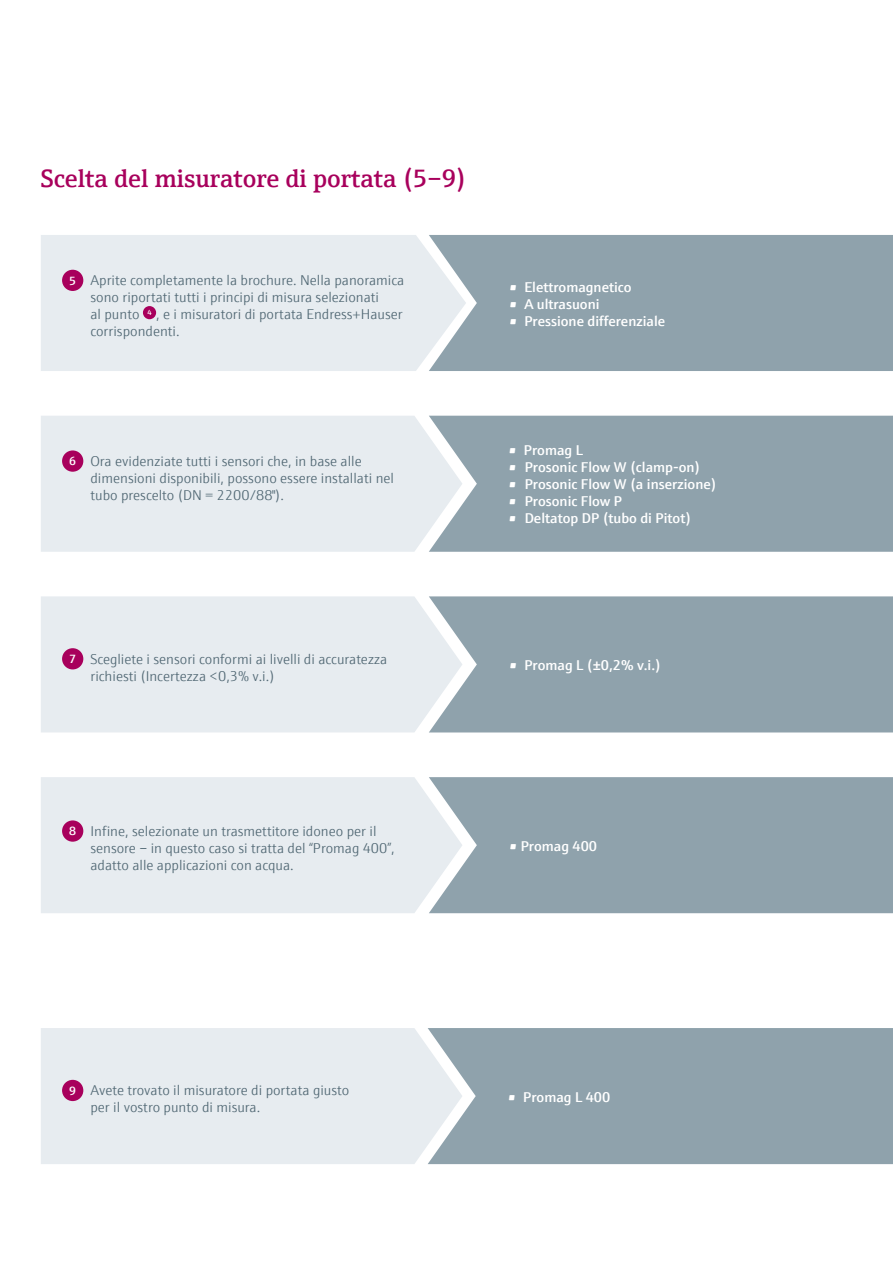
<style>
.page{position:relative;width:893px;height:1263px;background:#fff}
.page>*{position:absolute;margin:0;border:0;box-sizing:border-box;transform-origin:0 0}
.t1{font:600 25.2px "E+H Serif";color:#a8005c}
.t2{font:300 14.25px/17px "E+H Sans";color:#506773}
.t3{font:600 14.25px "E+H Sans";color:#fff}
.s1{font-weight:600;font-size:12px;color:#fff}
.s2{font-family:"E+H Serif";font-weight:400}
</style>
<div class="page">
<svg style="left:429px;top:235px;width:464px;height:678px;fill:#8fa2ac"></svg>
<div style="left:41px;top:416px;width:421px;height:136px;background:#e7ecf0"></div>
<div style="left:41px;top:235px;width:425px;height:136px;background:#e7ecf0"></div>
<div style="left:41px;top:596px;width:421px;height:136px;background:#e7ecf0"></div>
<div style="left:41px;top:777px;width:421px;height:136px;background:#e7ecf0"></div>
<div style="left:41px;top:1028px;width:387px;height:136px;background:#e7ecf0"></div>
<div style="left:428px;top:1028px;width:465px;height:136px;background:#8fa2ac"></div>
<div style="left:62px;top:270px;width:21px;height:21px;background:#a8005c;border-radius:50%"></div>
<div style="left:143px;top:306px;width:13px;height:13px;background:#a8005c;border-radius:50%"></div>
<div style="left:62px;top:1080px;width:21px;height:21px;background:#a8005c;border-radius:50%"></div>
<div style="left:62px;top:450px;width:21px;height:22px;background:#a8005c;border-radius:50%"></div>
<div style="left:62px;top:648px;width:21px;height:21px;background:#a8005c;border-radius:50%"></div>
<div style="left:62px;top:820px;width:21px;height:22px;background:#a8005c;border-radius:50%"></div>
<h1 class="t1" style="left:41px;top:159px;width:427px">Scelta del misuratore di portata (5–9)</h1>
<p class="t2" style="left:90px;top:271px;width:315px;text-indent:-21px"><span class="s1">5</span> Aprite completamente la brochure. Nella panoramica sono riportati tutti i principi di misura selezionati<br>al punto <sup>4</sup> , e i misuratori di portata Endress+Hauser corrispondenti.</p>
<p class="t2" style="left:90px;top:452px;width:305px;text-indent:-21px"><span class="s1">6</span> Ora evidenziate tutti i sensori che, in base alle dimensioni disponibili, possono essere installati nel tubo prescelto (DN = 2200/88").</p>
<p class="t3" style="left:509px;top:276px;width:124px">• Elettromagnetico</p>
<p class="t3" style="left:509px;top:293px;width:92px">• A ultrasuoni</p>
<p class="t3" style="left:509px;top:310px;width:158px">• Pressione differenziale</p>
<p class="t3" style="left:509px;top:440px;width:76px">• Promag L</p>
<p class="t3" style="left:509px;top:457px;width:193px"><span class="s2">•</span> Prosonic Flow W (clamp-on)</p>
<p class="t3" style="left:509px;top:474px;width:210px"><span class="s2">•</span> Prosonic Flow W (a inserzione)</p>
<p class="t3" style="left:509px;top:491px;width:115px"><span class="s2">•</span> Prosonic Flow P</p>
<p class="t3" style="left:509px;top:508px;width:184px"><span class="s2">•</span> Deltatop DP (tubo di Pitot)</p>
<p class="t2" style="left:90px;top:649px;width:298px;text-indent:-21px"><span class="s1">7</span> Scegliete i sensori conformi ai livelli di accuratezza richiesti (Incertezza &lt;0,3% v.i.)</p>
<p class="t3" style="left:509px;top:654px;width:153px">• Promag L (±0,2% v.i.)</p>
<p class="t2" style="left:90px;top:821px;width:306px;text-indent:-21px"><span class="s1">8</span> Infine, selezionate un trasmettitore idoneo per il sensore – in questo caso si tratta del “Promag 400”, adatto alle applicazioni con acqua.</p>
<p class="t3" style="left:509px;top:835px;width:90px">• Promag 400</p>
<p class="t2" style="left:90px;top:1081px;width:260px;text-indent:-21px"><span class="s1">9</span> Avete trovato il misuratore di portata giusto per il vostro punto di misura.</p>
<p class="t3" style="left:508px;top:1086px;width:104px">• Promag L 400</p>
</div>
